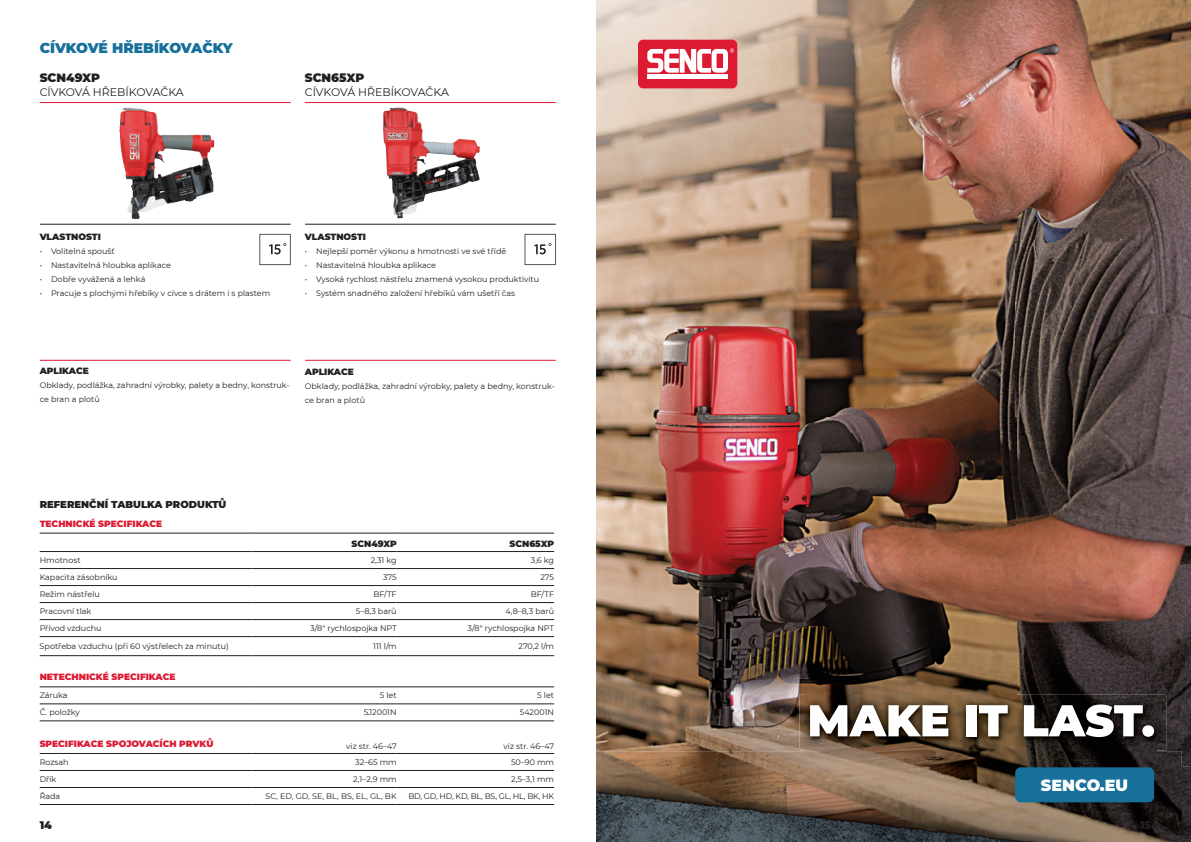
<style>
.page{position:relative;width:1191px;height:842px;background:#fff}
.page>*{position:absolute;margin:0;border:0;box-sizing:border-box;transform-origin:0 0}
.t1{font:900 16px "Montserrat";color:#fff}
.t2{font:900 14px "Montserrat";letter-spacing:-.01em;color:#16709a}
.t3{font:900 12px "Montserrat";color:#231f20}
.t4{font:11px "Montserrat";letter-spacing:-.01em;color:#231f20}
.t5{font:900 11px "Montserrat";color:#231f20}
.t6{font:900 10px "Montserrat";color:#231f20}
.t7{font:900 9px "Montserrat";color:#dc1a32}
.t8{font:900 9px "Montserrat";color:#231f20}
.t9{font:8px/14px "Montserrat";color:#231f20}
.t10{font:8px "Montserrat";letter-spacing:-.025em;color:#231f20}
</style>
<div class="page">
<img style="left:596px;top:0;width:419px;height:627px">
<img style="left:1015px;top:0;width:176px;height:696px">
<img style="left:596px;top:627px;width:209px;height:124px">
<img style="left:805px;top:627px;width:211px;height:67px">
<img style="left:1166px;top:696px;width:25px;height:70px">
<img style="left:596px;top:751px;width:585px;height:15px">
<img style="left:596px;top:766px;width:595px;height:76px">
<img style="left:1181px;top:780px;width:9px;height:62px">
<hr style="left:305px;top:224px;width:251px;height:1px;background:#231f20">
<hr style="left:305px;top:360px;width:251px;height:1px;background:#dc1a32">
<hr style="left:305px;top:102px;width:251px;height:1px;background:#dc1a32">
<img style="left:383px;top:108px;width:65px;height:110px">
<img style="left:447px;top:139px;width:33px;height:50px">
<img style="left:119px;top:108px;width:95px;height:83px">
<img style="left:127px;top:191px;width:86px;height:28px">
<hr style="left:40px;top:224px;width:251px;height:1px;background:#231f20">
<hr style="left:40px;top:360px;width:251px;height:1px;background:#dc1a32">
<hr style="left:40px;top:102px;width:251px;height:1px;background:#dc1a32">
<svg style="left:259px;top:234px;width:32px;height:31px"></svg>
<svg style="left:524px;top:234px;width:32px;height:31px"></svg>
<div style="left:1015px;top:767px;width:139px;height:35px;background:#16709a;border-radius:6px"></div>
<div style="left:638px;top:40px;width:99px;height:48px;background:#dc1a32;border-radius:5px"></div>
<div style="left:647px;top:74px;width:81px;height:5px;background:#fff"></div>
<svg style="left:647px;top:48px;width:87px;height:25px"></svg>
<img style="left:800px;top:696px;width:366px;height:55px">
<img style="left:799px;top:694px;width:365px;height:53px">
<img style="left:800px;top:696px;width:364px;height:51px">
<svg style="left:810px;top:705px;width:138px;height:31px"></svg>
<div style="left:965px;top:705px;width:11px;height:31px;background:#fff"></div>
<svg style="left:979px;top:705px;width:28px;height:31px"></svg>
<svg style="left:1023px;top:704px;width:131px;height:33px"></svg>
<hr style="left:40px;top:533px;width:212px;height:1px;background:#231f20">
<hr style="left:252px;top:533px;width:145px;height:1px;background:#231f20">
<hr style="left:397px;top:533px;width:157px;height:1px;background:#231f20">
<hr style="left:40px;top:551px;width:212px;height:1px;background:#231f20">
<hr style="left:252px;top:551px;width:145px;height:1px;background:#231f20">
<hr style="left:397px;top:551px;width:157px;height:1px;background:#231f20">
<hr style="left:40px;top:568px;width:212px;height:1px;background:#231f20">
<hr style="left:252px;top:568px;width:145px;height:1px;background:#231f20">
<hr style="left:397px;top:568px;width:157px;height:1px;background:#231f20">
<hr style="left:40px;top:585px;width:212px;height:1px;background:#231f20">
<hr style="left:252px;top:585px;width:145px;height:1px;background:#231f20">
<hr style="left:397px;top:585px;width:157px;height:1px;background:#231f20">
<hr style="left:40px;top:602px;width:212px;height:1px;background:#231f20">
<hr style="left:252px;top:602px;width:145px;height:1px;background:#231f20">
<hr style="left:397px;top:602px;width:157px;height:1px;background:#231f20">
<hr style="left:40px;top:619px;width:212px;height:1px;background:#231f20">
<hr style="left:252px;top:619px;width:145px;height:1px;background:#231f20">
<hr style="left:397px;top:619px;width:157px;height:1px;background:#231f20">
<hr style="left:40px;top:636px;width:212px;height:1px;background:#231f20">
<hr style="left:252px;top:636px;width:145px;height:1px;background:#231f20">
<hr style="left:397px;top:636px;width:157px;height:1px;background:#231f20">
<hr style="left:40px;top:655px;width:212px;height:1px;background:#231f20">
<hr style="left:252px;top:655px;width:145px;height:1px;background:#231f20">
<hr style="left:397px;top:655px;width:157px;height:1px;background:#231f20">
<hr style="left:40px;top:720px;width:212px;height:1px;background:#231f20">
<hr style="left:252px;top:720px;width:145px;height:1px;background:#231f20">
<hr style="left:397px;top:720px;width:157px;height:1px;background:#231f20">
<hr style="left:40px;top:686px;width:212px;height:1px;background:#231f20">
<hr style="left:252px;top:686px;width:145px;height:1px;background:#231f20">
<hr style="left:397px;top:686px;width:157px;height:1px;background:#231f20">
<hr style="left:40px;top:703px;width:212px;height:1px;background:#231f20">
<hr style="left:252px;top:703px;width:145px;height:1px;background:#231f20">
<hr style="left:397px;top:703px;width:157px;height:1px;background:#231f20">
<hr style="left:40px;top:753px;width:212px;height:1px;background:#231f20">
<hr style="left:252px;top:753px;width:145px;height:1px;background:#231f20">
<hr style="left:397px;top:753px;width:157px;height:1px;background:#231f20">
<hr style="left:40px;top:770px;width:212px;height:1px;background:#231f20">
<hr style="left:252px;top:770px;width:145px;height:1px;background:#231f20">
<hr style="left:397px;top:770px;width:157px;height:1px;background:#231f20">
<hr style="left:40px;top:787px;width:212px;height:1px;background:#231f20">
<hr style="left:252px;top:787px;width:145px;height:1px;background:#231f20">
<hr style="left:397px;top:787px;width:157px;height:1px;background:#231f20">
<hr style="left:40px;top:804px;width:212px;height:1px;background:#231f20">
<hr style="left:252px;top:804px;width:145px;height:1px;background:#231f20">
<hr style="left:397px;top:804px;width:157px;height:1px;background:#231f20">
<h2 class="t2" style="left:40px;top:38px;width:195px">CÍVKOVÉ HŘEBÍKOVAČKY</h2>
<h3 class="t3" style="left:40px;top:69px;width:62px">SCN49XP</h3>
<h3 class="t4" style="left:40px;top:84px;width:146px">CÍVKOVÁ HŘEBÍKOVAČKA</h3>
<h3 class="t3" style="left:305px;top:69px;width:61px">SCN65XP</h3>
<h3 class="t4" style="left:305px;top:84px;width:146px">CÍVKOVÁ HŘEBÍKOVAČKA</h3>
<p class="t8" style="left:40px;top:230px;width:63px">VLASTNOSTI</p>
<p class="t9" style="left:40px;top:243px;width:77px">• Volitelná spoušť</p>
<p class="t9" style="left:40px;top:257px;width:133px">• Nastavitelná hloubka aplikace</p>
<p class="t9" style="left:40px;top:271px;width:107px">• Dobře vyvážená a lehká</p>
<p class="t9" style="left:40px;top:285px;width:232px">• Pracuje s plochými hřebíky v cívce s drátem i s plastem</p>
<p class="t8" style="left:305px;top:230px;width:63px">VLASTNOSTI</p>
<p class="t9" style="left:305px;top:244px;width:203px">• Nejlepší poměr výkonu a hmotnosti ve své třídě</p>
<p class="t9" style="left:305px;top:258px;width:133px">• Nastavitelná hloubka aplikace</p>
<p class="t9" style="left:305px;top:272px;width:236px">• Vysoká rychlost nástřelu znamená vysokou produktivitu</p>
<p class="t9" style="left:305px;top:286px;width:212px">• Systém snadného založení hřebíků vám ušetří čas</p>
<p class="t8" style="left:40px;top:364px;width:51px">APLIKACE</p>
<p class="t9" style="left:40px;top:378px;width:251px">Obklady, podlážka, zahradní výrobky, palety a bedny, konstruk&shy;ce bran a plotů</p>
<p class="t8" style="left:305px;top:365px;width:51px">APLIKACE</p>
<p class="t9" style="left:305px;top:379px;width:251px">Obklady, podlážka, zahradní výrobky, palety a bedny, konstruk&shy;ce bran a plotů</p>
<p class="t6" style="left:40px;top:497px;width:188px">REFERENČNÍ TABULKA PRODUKTŮ</p>
<p class="t7" style="left:40px;top:517px;width:124px">TECHNICKÉ SPECIFIKACE</p>
<p class="t8" style="left:351px;top:537px;width:47px">SCN49XP</p>
<p class="t8" style="left:509px;top:537px;width:46px">SCN65XP</p>
<p class="t9" style="left:40px;top:553px;width:42px">Hmotnost</p>
<p class="t9" style="left:371px;top:553px;width:28px">2,31 kg</p>
<p class="t9" style="left:531px;top:553px;width:25px">3,6 kg</p>
<p class="t9" style="left:40px;top:570px;width:79px">Kapacita zásobníku</p>
<p class="t9" style="left:383px;top:570px;width:15px">375</p>
<p class="t9" style="left:540px;top:570px;width:15px">275</p>
<p class="t9" style="left:40px;top:587px;width:62px">Režim nástřelu</p>
<p class="t9" style="left:373px;top:587px;width:25px">BF/TF</p>
<p class="t9" style="left:531px;top:587px;width:25px">BF/TF</p>
<p class="t9" style="left:40px;top:604px;width:53px">Pracovní tlak</p>
<p class="t9" style="left:356px;top:604px;width:42px">5–8,3 barů</p>
<p class="t9" style="left:505px;top:604px;width:50px">4,8–8,3 barů</p>
<p class="t9" style="left:40px;top:621px;width:63px">Přívod vzduchu</p>
<p class="t9" style="left:310px;top:621px;width:88px">3/8" rychlospojka NPT</p>
<p class="t9" style="left:467px;top:621px;width:88px">3/8" rychlospojka NPT</p>
<p class="t9" style="left:40px;top:639px;width:191px">Spotřeba vzduchu (při 60 výstřelech za minutu)</p>
<p class="t9" style="left:373px;top:639px;width:25px">111 l/m</p>
<p class="t9" style="left:518px;top:639px;width:37px">270,2 l/m</p>
<p class="t7" style="left:40px;top:670px;width:137px">NETECHNICKÉ SPECIFIKACE</p>
<p class="t9" style="left:40px;top:688px;width:29px">Záruka</p>
<p class="t9" style="left:380px;top:688px;width:18px">5 let</p>
<p class="t9" style="left:537px;top:688px;width:18px">5 let</p>
<p class="t9" style="left:40px;top:705px;width:42px">Č. položky</p>
<p class="t9" style="left:364px;top:705px;width:34px">5J2001N</p>
<p class="t9" style="left:520px;top:705px;width:36px">542001N</p>
<p class="t7" style="left:40px;top:737px;width:175px">SPECIFIKACE SPOJOVACÍCH PRVKŮ</p>
<p class="t9" style="left:346px;top:739px;width:52px">viz str. 46–47</p>
<p class="t9" style="left:503px;top:739px;width:52px">viz str. 46–47</p>
<p class="t9" style="left:40px;top:755px;width:30px">Rozsah</p>
<p class="t9" style="left:355px;top:755px;width:43px">32–65 mm</p>
<p class="t9" style="left:511px;top:755px;width:45px">50–90 mm</p>
<p class="t9" style="left:40px;top:772px;width:18px">Dřík</p>
<p class="t9" style="left:353px;top:772px;width:45px">2,1–2,9 mm</p>
<p class="t9" style="left:511px;top:772px;width:44px">2,5–3,1 mm</p>
<p class="t9" style="left:40px;top:789px;width:22px">Řada</p>
<p class="t9" style="left:265px;top:789px;width:133px">SC, ED, GD, SE, BL, BS, EL, GL, BK</p>
<p class="t10" style="left:408px;top:790px;width:147px">BD, GD, HD, KD, BL, BS, GL, HL, BK, HK</p>
<h1 class="t1" style="left:1040px;top:773px;width:89px">SENCO.EU</h1>
<h3 class="t5" style="left:40px;top:817px;width:14px">14</h3>
<h3 class="t5" style="left:1140px;top:816px;width:13px">15</h3>
</div>
